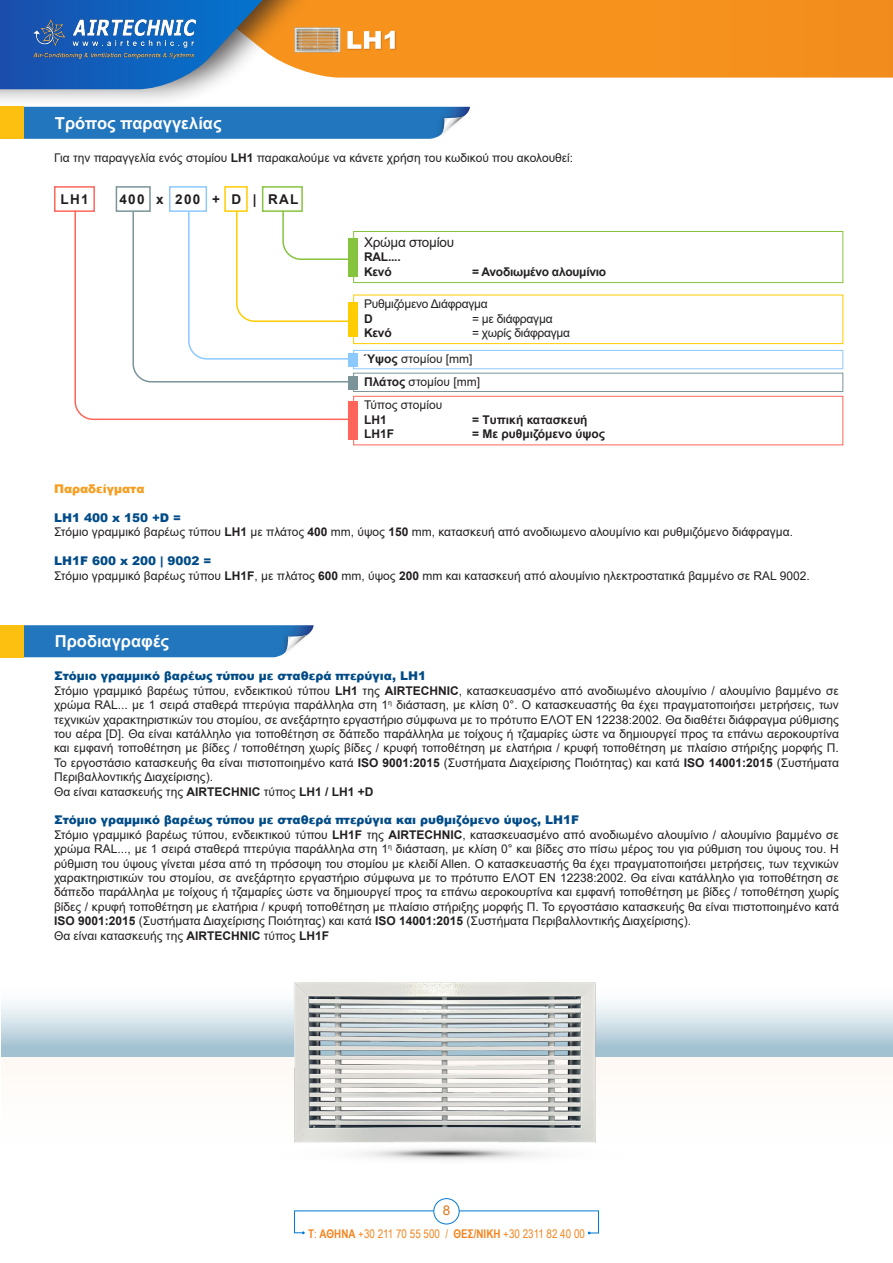
<style>
.page{position:relative;width:893px;height:1263px;background:#fff}
.page>*{position:absolute;margin:0;border:0;box-sizing:border-box;transform-origin:0 0}
.t1{font:700 16.5px "Arial";color:#fff}
.t2{font:700 13.5px "Arial";letter-spacing:.1em;color:#231f20}
.SOMA{font:13.5px "Arial";letter-spacing:-.02em;color:#231f20}
.t3{font:13.5px "Arial";color:#dc781a}
.SOMA-2{font:12px/14.4px "Arial";color:#231f20;text-align:justify}
.ParadeigmaEkfonisi{font:900 12px "Arial";color:#004b87}
.SOMA-3{font:700 12px "Arial";color:#231f20}
.SOMA-4{font:12px "Arial";letter-spacing:-.02em;color:#231f20}
.t4{font:12px "Arial Narrow";color:#f58520}
.SOMA-5{font:700 12px "Arial";letter-spacing:-.02em;color:#231f20}
.ParadeigmaTitlos{font:900 12px "Arial";color:#f89c1c}
.s1{font-weight:700}
</style>
<div class="page">
<div style="left:434px;top:1198px;width:25px;height:26px;border:1px solid #0079d2;border-radius:50%"></div>
<svg style="left:294px;top:1210px;width:305px;height:24px"></svg>
<div style="left:54px;top:186px;width:41px;height:26px;border:2px solid #ff6659"></div>
<svg style="left:74px;top:209px;width:281px;height:211px"></svg>
<div style="left:116px;top:186px;width:35px;height:26px;border:2px solid #7a9499"></div>
<div style="left:169px;top:186px;width:38px;height:26px;border:2px solid #8cc9ff"></div>
<div style="left:224px;top:186px;width:24px;height:26px;border:2px solid #fc0"></div>
<div style="left:262px;top:186px;width:41px;height:26px;border:2px solid #86c43f"></div>
<div style="left:348px;top:238px;width:10px;height:39px;background:#86c43f"></div>
<div style="left:348px;top:302px;width:10px;height:35px;background:#fc0"></div>
<div style="left:348px;top:353px;width:10px;height:13px;background:#8cc9ff"></div>
<div style="left:348px;top:376px;width:10px;height:13px;background:#7a9499"></div>
<div style="left:348px;top:401px;width:10px;height:38px;background:#ff6659"></div>
<div style="left:353px;top:231px;width:490px;height:52px;border:1px solid #86c43f"></div>
<div style="left:353px;top:295px;width:490px;height:49px;border:1px solid #fc0"></div>
<div style="left:353px;top:350px;width:490px;height:19px;border:1px solid #8cc9ff"></div>
<div style="left:353px;top:373px;width:490px;height:19px;border:1px solid #7a9499"></div>
<div style="left:353px;top:396px;width:490px;height:49px;border:1px solid #ff6659"></div>
<svg style="left:24px;top:107px;width:446px;height:32px;background:#2c7bbf"></svg>
<div style="left:0;top:107px;width:24px;height:32px;background:#fdc011"></div>
<div style="left:372px;top:0;width:521px;height:78px;background:#f7931d"></div>
<div style="left:0;top:0;width:372px;height:108px;background:#231f20;opacity:.75"></div>
<svg style="left:0;top:0;width:263px;height:89px;background:#4077b8"></svg>
<img style="left:30px;top:16px;width:169px;height:46px">
<div style="left:347px;top:31px;width:50px;height:20px;background:#872b01;opacity:.29"></div>
<svg style="left:347px;top:31px;width:48px;height:18px"></svg>
<img style="left:292px;top:26px;width:51px;height:29px">
<svg style="left:24px;top:625px;width:290px;height:32px;background:#317ec0"></svg>
<div style="left:0;top:625px;width:24px;height:32px;background:#fdc011"></div>
<div style="left:1px;top:964px;width:892px;height:93px;background:linear-gradient(to bottom,#fff,#a6c4d3)"></div>
<img style="left:278px;top:968px;width:334px;height:175px">
<img style="left:298px;top:1139px;width:294px;height:4px">
<img style="left:360px;top:1148px;width:183px;height:12px">
<p class="t1" style="left:55px;top:112px;width:168px">Τρόπος παραγγελίας</p>
<p class="SOMA-2" style="left:54px;top:150px;width:521px">Για την παραγγελία ενός στομίου <span class="s1">LH1</span> παρακαλούμε να κάνετε χρήση του κωδικού που ακολουθεί:</p>
<p class="t2" style="left:61px;top:189px;width:30px">LH1</p>
<p class="t2" style="left:119px;top:189px;width:181px">400 x 200 + D | RAL</p>
<p class="SOMA" style="left:364px;top:233px;width:91px">Χρώμα στομίου</p>
<p class="SOMA-3" style="left:364px;top:249px;width:38px">RAL....</p>
<p class="SOMA-3" style="left:364px;top:263px;width:29px">Κενό</p>
<p class="SOMA-5" style="left:472px;top:263px;width:136px">= Ανοδιωμένο αλουμίνιο</p>
<p class="SOMA-4" style="left:364px;top:296px;width:125px">Ρυθμιζόμενο Διάφραγμα</p>
<p class="SOMA-3" style="left:364px;top:310px;width:10px">D</p>
<p class="SOMA-4" style="left:472px;top:310px;width:82px">= με διάφραγμα</p>
<p class="SOMA-3" style="left:364px;top:324px;width:29px">Κενό</p>
<p class="SOMA-4" style="left:472px;top:325px;width:100px">= χωρίς διάφραγμα</p>
<p class="SOMA-2" style="left:364px;top:351px;width:110px"><span class="s1">Ύψος</span> στομίου [mm]</p>
<p class="SOMA-2" style="left:364px;top:374px;width:117px"><span class="s1">Πλάτος</span> στομίου [mm]</p>
<p class="SOMA-2" style="left:364px;top:398px;width:80px">Τύπος στομίου</p>
<p class="SOMA-3" style="left:364px;top:411px;width:24px">LH1</p>
<p class="SOMA-3" style="left:472px;top:411px;width:117px">= Tυπική κατασκευή</p>
<p class="SOMA-3" style="left:364px;top:425px;width:32px">LH1F</p>
<p class="SOMA-3" style="left:472px;top:425px;width:135px">= Με ρυθμιζόμενο ύψος</p>
<p class="ParadeigmaTitlos" style="left:54px;top:480px;width:92px">Παραδείγματα</p>
<p class="ParadeigmaEkfonisi" style="left:54px;top:509px;width:129px">LH1 400 x 150 +D =</p>
<p class="SOMA-2" style="left:54px;top:525px;width:740px">Στόμιο γραμμικό βαρέως τύπου <span class="s1">LH1</span> με πλάτος <span class="s1">400</span> mm, ύψος <span class="s1">150</span> mm, κατασκευή από ανοδιωμενο αλουμίνιο και ρυθμιζόμενο διάφραγμα.</p>
<p class="ParadeigmaEkfonisi" style="left:54px;top:552px;width:159px">LH1F 600 x 200 | 9002 =</p>
<p class="SOMA-2" style="left:54px;top:568px;width:757px">Στόμιο γραμμικό βαρέως τύπου <span class="s1">LH1F</span>, με πλάτος <span class="s1">600</span> mm, ύψος <span class="s1">200</span> mm και κατασκευή από αλουμίνιο ηλεκτροστατικά βαμμένο σε RAL 9002.</p>
<p class="t1" style="left:55px;top:629px;width:116px">Προδιαγραφές</p>
<p class="ParadeigmaEkfonisi" style="left:54px;top:667px;width:374px">Στόμιο γραμμικό βαρέως τύπου με σταθερά πτερύγια, LH1</p>
<p class="SOMA-2" style="left:54px;top:683px;width:786px">Στόμιο γραμμικό βαρέως τύπου, ενδεικτικού τύπου <span class="s1">LΗ1</span> της <span class="s1">AIRTECHNIC</span>, κατασκευασμένο από ανοδιωμένο αλουμίνιο / αλουμίνιο βαμμένο σε χρώμα RAL... με 1 σειρά σταθερά πτερύγια παράλληλα στη 1<sup>η</sup> διάσταση, με κλίση 0°. Ο κατασκευαστής θα έχει πραγματοποιήσει μετρήσεις, των τεχνικών χαρακτηριστικών του στομίου, σε ανεξάρτητο εργαστήριο σύμφωνα με το πρότυπο ΕΛΟΤ EN 12238:2002. Θα διαθέτει διάφραγμα ρύθμισης του αέρα [D]. Θα είναι κατάλληλο για τοποθέτηση σε δάπεδο παράλληλα με τοίχους ή τζαμαρίες ώστε να δημιουργεί προς τα επάνω αεροκουρτίνα και εμφανή τοποθέτηση με βίδες / τοποθέτηση χωρίς βίδες / κρυφή τοποθέτηση με ελατήρια / κρυφή τοποθέτηση με πλαίσιο στήριξης μορφής Π.<br>Το εργοστάσιο κατασκευής θα είναι πιστοποιημένο κατά <span class="s1">ISO 9001:2015</span> (Συστήματα Διαχείρισης Ποιότητας) και κατά <span class="s1">ISO 14001:2015</span> (Συστήματα Περιβαλλοντικής Διαχείρισης).</p>
<p class="SOMA-2" style="left:54px;top:784px;width:321px">Θα είναι κατασκευής της <span class="s1">AIRTECHNIC</span> τύπος <span class="s1">LH1 / LH1 +D</span></p>
<p class="ParadeigmaEkfonisi" style="left:54px;top:811px;width:526px">Στόμιο γραμμικό βαρέως τύπου με σταθερά πτερύγια και ρυθμιζόμενο ύψος, LH1F</p>
<p class="SOMA-2" style="left:54px;top:827px;width:786px">Στόμιο γραμμικό βαρέως τύπου, ενδεικτικού τύπου <span class="s1">LΗ1F</span> της <span class="s1">AIRTECHNIC</span>, κατασκευασμένο από ανοδιωμένο αλουμίνιο / αλουμίνιο βαμμένο σε χρώμα RAL..., με 1 σειρά σταθερά πτερύγια παράλληλα στη 1<sup>η</sup> διάσταση, με κλίση 0° και βίδες στο πίσω μέρος του για ρύθμιση του ύψους του. Η ρύθμιση του ύψους γίνεται μέσα από τη πρόσοψη του στομίου με κλειδί Allen. Ο κατασκευαστής θα έχει πραγματοποιήσει μετρήσεις, των τεχνικών χαρακτηριστικών του στομίου, σε ανεξάρτητο εργαστήριο σύμφωνα με το πρότυπο ΕΛΟΤ EN 12238:2002. Θα είναι κατάλληλο για τοποθέτηση σε δάπεδο παράλληλα με τοίχους ή τζαμαρίες ώστε να δημιουργεί προς τα επάνω αεροκουρτίνα και εμφανή τοποθέτηση με βίδες / τοποθέτηση χωρίς βίδες / κρυφή τοποθέτηση με ελατήρια / κρυφή τοποθέτηση με πλαίσιο στήριξης μορφής Π. Το εργοστάσιο κατασκευής θα είναι πιστοποιημένο κατά <span class="s1">ISO 9001:2015</span> (Συστήματα Διαχείρισης Ποιότητας) και κατά <span class="s1">ISO 14001:2015</span> (Συστήματα Περιβαλλοντικής Διαχείρισης).</p>
<p class="SOMA-2" style="left:54px;top:928px;width:277px">Θα είναι κατασκευής της <span class="s1">AIRTECHNIC</span> τύπος <span class="s1">LH1F</span></p>
<p class="t3" style="left:443px;top:1201px;width:9px">8</p>
<p class="t4" style="left:308px;top:1224px;width:278px"><span class="s1">T</span>: <span class="s1">ΑΘΗΝΑ</span> +30 211 70 55 500 / <span class="s1">ΘΕΣ/ΝΙΚΗ</span> +30 2311 82 40 00</p>
</div>
